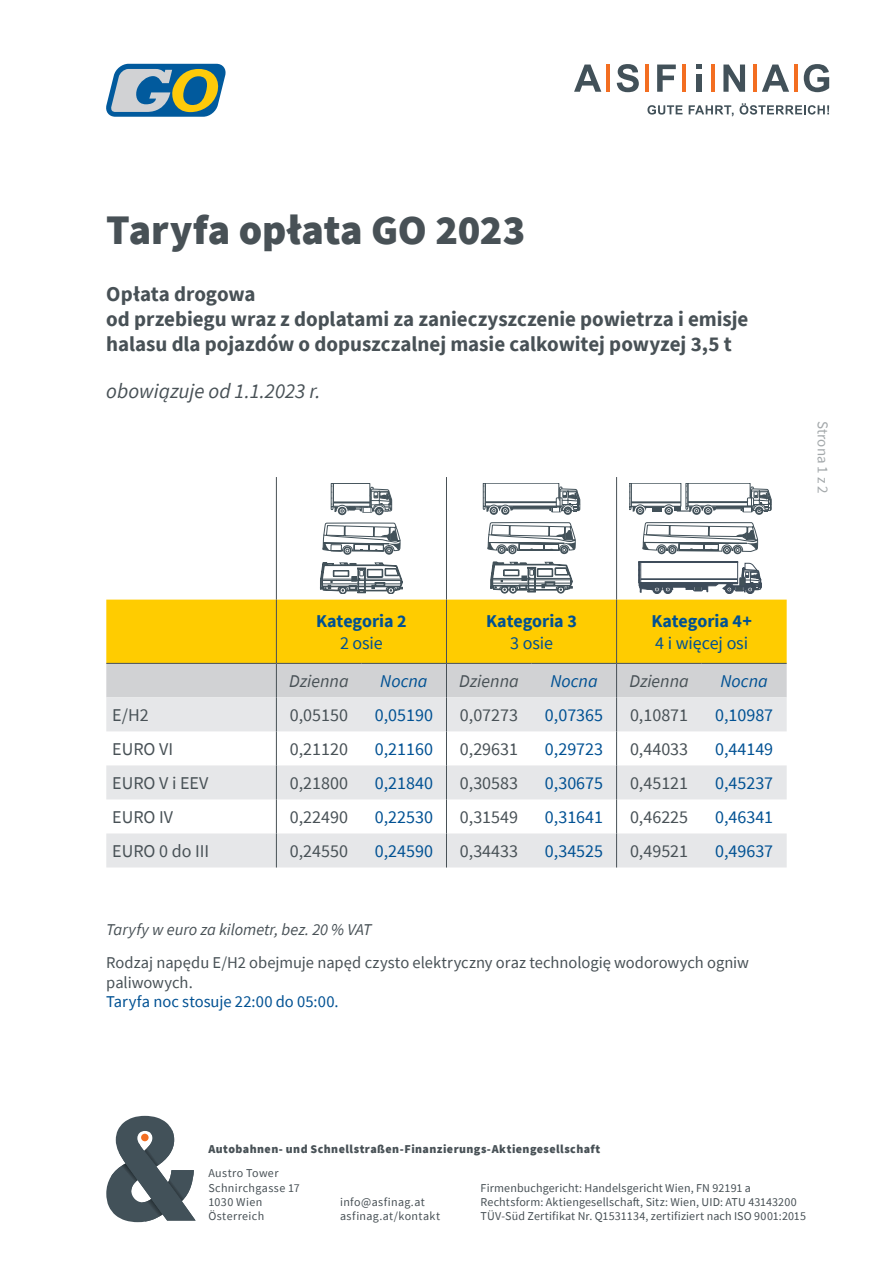
<style>
.page{position:relative;width:893px;height:1263px;background:#fff}
.page>*{position:absolute;margin:0;border:0;box-sizing:border-box;transform-origin:0 0}
.t1{font:900 42px "Source Sans Pro";letter-spacing:-.005em;color:#485156}
.t2{font:700 21px/25.2px "Source Sans Pro";letter-spacing:-.005em;color:#485156}
.t3{font:italic 21px "Source Sans Pro";color:#485156}
.t4{font:18px "Source Sans Pro";color:#485156}
.t5{font:18px "Source Sans Pro";color:#005193}
.t6{font:700 18px "Source Sans Pro";letter-spacing:-.005em;color:#005193}
.t7{font:italic 18px "Source Sans Pro";color:#485156}
.t8{font:italic 18px "Source Sans Pro";color:#005193}
.t9{font:16.5px/19.8px "Source Sans Pro";letter-spacing:-.005em;color:#485156}
.t10{font:italic 16.5px "Source Sans Pro";letter-spacing:-.005em;color:#485156}
.t11{font:16.5px "Source Sans Pro";color:#005193}
.t12{font:15px "Source Sans Pro";color:#a3a8aa}
.t13{font:12px/14.4px "Source Sans Pro";letter-spacing:.015em;color:#485156}
.t14{font:900 12px "Source Sans Pro";letter-spacing:.035em;color:#485156}
</style>
<div class="page">
<svg style="left:106px;top:600px;width:681px;height:97px"></svg>
<svg style="left:106px;top:697px;width:681px;height:102px;fill:#e6e7e9"></svg>
<div style="left:106px;top:833px;width:681px;height:34px;background:#e6e7e9"></div>
<hr style="left:276px;top:477px;width:1px;height:123px;background:#485156">
<hr style="left:276px;top:600px;width:1px;height:63px;background:#485156">
<hr style="left:276px;top:664px;width:1px;height:33px;background:#485156">
<hr style="left:276px;top:697px;width:1px;height:34px;background:#485156">
<hr style="left:276px;top:731px;width:1px;height:34px;background:#485156">
<hr style="left:276px;top:765px;width:1px;height:34px;background:#485156">
<hr style="left:276px;top:799px;width:1px;height:34px;background:#485156">
<hr style="left:276px;top:833px;width:1px;height:34px;background:#485156">
<hr style="left:446px;top:477px;width:1px;height:123px;background:#485156">
<hr style="left:446px;top:600px;width:1px;height:63px;background:#485156">
<hr style="left:446px;top:664px;width:1px;height:33px;background:#485156">
<hr style="left:446px;top:697px;width:1px;height:34px;background:#485156">
<hr style="left:446px;top:731px;width:1px;height:34px;background:#485156">
<hr style="left:446px;top:765px;width:1px;height:34px;background:#485156">
<hr style="left:446px;top:799px;width:1px;height:34px;background:#485156">
<hr style="left:446px;top:833px;width:1px;height:34px;background:#485156">
<hr style="left:616px;top:477px;width:1px;height:123px;background:#485156">
<hr style="left:616px;top:600px;width:1px;height:63px;background:#485156">
<hr style="left:616px;top:664px;width:1px;height:33px;background:#485156">
<hr style="left:616px;top:697px;width:1px;height:34px;background:#485156">
<hr style="left:616px;top:731px;width:1px;height:34px;background:#485156">
<hr style="left:616px;top:765px;width:1px;height:34px;background:#485156">
<hr style="left:616px;top:799px;width:1px;height:34px;background:#485156">
<hr style="left:616px;top:833px;width:1px;height:34px;background:#485156">
<hr style="left:106px;top:663px;width:170px;height:1px;background:#485156">
<hr style="left:276px;top:663px;width:85px;height:1px;background:#485156">
<hr style="left:446px;top:663px;width:85px;height:1px;background:#485156">
<hr style="left:616px;top:663px;width:86px;height:1px;background:#485156">
<hr style="left:361px;top:663px;width:85px;height:1px;background:#425159">
<hr style="left:531px;top:663px;width:85px;height:1px;background:#425159">
<hr style="left:702px;top:663px;width:85px;height:1px;background:#425159">
<svg style="left:320px;top:562px;width:83px;height:32px"></svg>
<svg style="left:322px;top:523px;width:78px;height:32px"></svg>
<svg style="left:331px;top:483px;width:61px;height:33px"></svg>
<svg style="left:487px;top:522px;width:89px;height:72px"></svg>
<svg style="left:483px;top:483px;width:97px;height:32px"></svg>
<svg style="left:639px;top:562px;width:123px;height:32px"></svg>
<svg style="left:629px;top:483px;width:142px;height:71px"></svg>
<svg style="left:106px;top:1116px;width:90px;height:106px"></svg>
<div style="left:141px;top:1134px;width:8px;height:7px;background:#f36e21;border-radius:50%"></div>
<hr style="left:711px;top:65px;width:3px;height:27px;background:#f36e21">
<hr style="left:794px;top:65px;width:3px;height:27px;background:#f36e21">
<hr style="left:753px;top:65px;width:4px;height:27px;background:#f36e21">
<hr style="left:683px;top:65px;width:3px;height:27px;background:#f36e21">
<hr style="left:646px;top:65px;width:3px;height:27px;background:#f36e21">
<hr style="left:606px;top:65px;width:4px;height:27px;background:#f36e21">
<svg style="left:723px;top:65px;width:22px;height:27px"></svg>
<svg style="left:574px;top:65px;width:27px;height:27px"></svg>
<svg style="left:617px;top:64px;width:22px;height:28px"></svg>
<svg style="left:657px;top:65px;width:19px;height:27px"></svg>
<svg style="left:696px;top:65px;width:5px;height:4px"></svg>
<div style="left:696px;top:74px;width:5px;height:18px;background:#425159"></div>
<svg style="left:762px;top:65px;width:27px;height:27px"></svg>
<svg style="left:804px;top:64px;width:25px;height:28px"></svg>
<svg style="left:647px;top:105px;width:35px;height:10px"></svg>
<svg style="left:689px;top:105px;width:45px;height:11px"></svg>
<svg style="left:740px;top:103px;width:89px;height:12px"></svg>
<svg style="left:106px;top:64px;width:119px;height:53px"></svg>
<p class="t1" style="left:106px;top:201px;width:421px">Taryfa opłata GO 2023</p>
<p class="t2" style="left:106px;top:281px;width:151px">Opłata drogowa</p>
<p class="t2" style="left:106px;top:306px;width:644px">od przebiegu wraz z doplatami za zanieczyszczenie powietrza i emisje halasu dla pojazdów o dopuszczalnej masie calkowitej powyzej 3,5 t</p>
<p class="t3" style="left:106px;top:378px;width:216px">obowiązuje od 1.1.2023 r.</p>
<p class="t12" style="left:832px;top:421px;width:74px;rotate:90deg">Strona 1 z 2</p>
<p class="t6" style="left:316px;top:609px;width:92px">Kategoria 2</p>
<p class="t5" style="left:340px;top:632px;width:44px">2 osie</p>
<p class="t6" style="left:486px;top:609px;width:92px">Kategoria 3</p>
<p class="t5" style="left:510px;top:632px;width:44px">3 osie</p>
<p class="t6" style="left:651px;top:609px;width:102px">Kategoria 4+</p>
<p class="t5" style="left:655px;top:632px;width:95px">4 i więcej osi</p>
<p class="t7" style="left:289px;top:670px;width:61px">Dzienna</p>
<p class="t8" style="left:380px;top:670px;width:49px">Nocna</p>
<p class="t7" style="left:459px;top:670px;width:61px">Dzienna</p>
<p class="t8" style="left:550px;top:670px;width:49px">Nocna</p>
<p class="t7" style="left:629px;top:670px;width:61px">Dzienna</p>
<p class="t8" style="left:720px;top:670px;width:49px">Nocna</p>
<p class="t4" style="left:112px;top:704px;width:38px">E/H2</p>
<p class="t4" style="left:290px;top:704px;width:60px">0,05150</p>
<p class="t5" style="left:375px;top:704px;width:60px">0,05190</p>
<p class="t4" style="left:460px;top:704px;width:60px">0,07273</p>
<p class="t5" style="left:545px;top:704px;width:60px">0,07365</p>
<p class="t4" style="left:630px;top:704px;width:60px">0,10871</p>
<p class="t5" style="left:715px;top:704px;width:60px">0,10987</p>
<p class="t4" style="left:112px;top:738px;width:62px">EURO VI</p>
<p class="t4" style="left:290px;top:738px;width:60px">0,21120</p>
<p class="t5" style="left:375px;top:738px;width:60px">0,21160</p>
<p class="t4" style="left:460px;top:738px;width:60px">0,29631</p>
<p class="t5" style="left:545px;top:738px;width:60px">0,29723</p>
<p class="t4" style="left:630px;top:738px;width:60px">0,44033</p>
<p class="t5" style="left:715px;top:738px;width:60px">0,44149</p>
<p class="t4" style="left:112px;top:772px;width:98px">EURO V i EEV</p>
<p class="t4" style="left:290px;top:772px;width:60px">0,21800</p>
<p class="t5" style="left:375px;top:772px;width:60px">0,21840</p>
<p class="t4" style="left:460px;top:772px;width:60px">0,30583</p>
<p class="t5" style="left:545px;top:772px;width:60px">0,30675</p>
<p class="t4" style="left:630px;top:772px;width:60px">0,45121</p>
<p class="t5" style="left:715px;top:772px;width:60px">0,45237</p>
<p class="t4" style="left:112px;top:806px;width:62px">EURO IV</p>
<p class="t4" style="left:290px;top:806px;width:60px">0,22490</p>
<p class="t5" style="left:375px;top:806px;width:60px">0,22530</p>
<p class="t4" style="left:460px;top:806px;width:60px">0,31549</p>
<p class="t5" style="left:545px;top:806px;width:60px">0,31641</p>
<p class="t4" style="left:630px;top:806px;width:60px">0,46225</p>
<p class="t5" style="left:715px;top:806px;width:60px">0,46341</p>
<p class="t4" style="left:112px;top:840px;width:98px">EURO 0 do III</p>
<p class="t4" style="left:290px;top:840px;width:60px">0,24550</p>
<p class="t5" style="left:375px;top:840px;width:60px">0,24590</p>
<p class="t4" style="left:460px;top:840px;width:60px">0,34433</p>
<p class="t5" style="left:545px;top:840px;width:60px">0,34525</p>
<p class="t4" style="left:630px;top:840px;width:60px">0,49521</p>
<p class="t5" style="left:715px;top:840px;width:60px">0,49637</p>
<p class="t10" style="left:106px;top:919px;width:267px">Taryfy w euro za kilometr, bez. 20 % VAT</p>
<p class="t9" style="left:106px;top:952px;width:644px">Rodzaj napędu E/H2 obejmuje napęd czysto elektryczny oraz technologię wodorowych ogniw paliwowych.</p>
<p class="t11" style="left:106px;top:991px;width:234px">Taryfa noc stosuje 22:00 do 05:00.</p>
<p class="t14" style="left:208px;top:1140px;width:393px">Autobahnen- und Schnellstraßen-Finanzierungs-Aktiengesellschaft</p>
<p class="t13" style="left:208px;top:1166px;width:93px">Austro Tower<br>Schnirchgasse 17<br>1030 Wien<br>Österreich</p>
<p class="t13" style="left:480px;top:1180px;width:327px">Firmenbuchgericht: Handelsgericht Wien, FN 92191 a<br>Rechtsform: Aktiengesellschaft, Sitz: Wien, UID: ATU 43143200<br>TÜV-Süd Zertifikat Nr. Q1531134, zertifiziert nach ISO 9001:2015</p>
<p class="t13" style="left:340px;top:1195px;width:101px">info@asfinag.at asfinag.at/kontakt</p>
</div>
